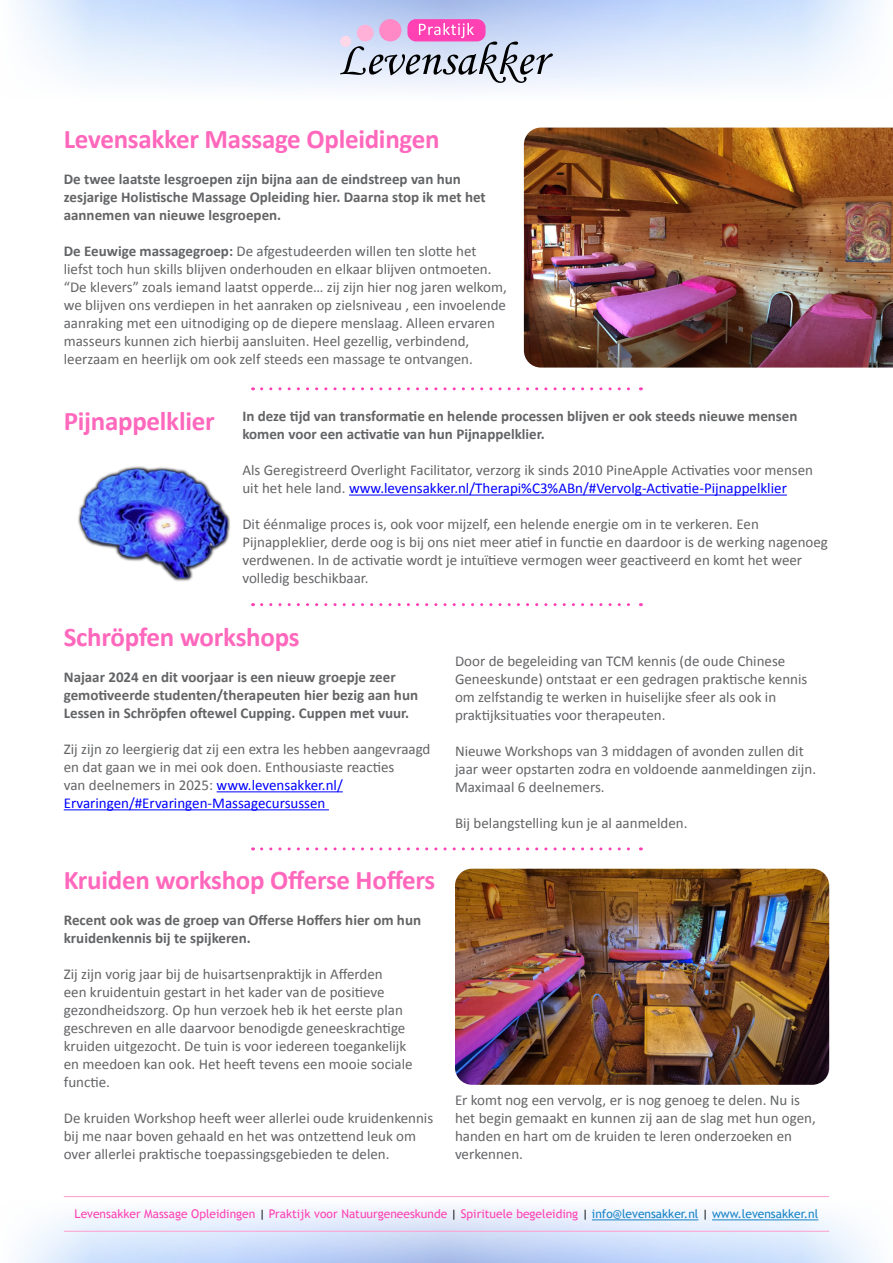
<style>
.page{position:relative;width:893px;height:1263px;background:#fff}
.page>*{position:absolute;margin:0;border:0;box-sizing:border-box;transform-origin:0 0}
.t1{font:700 27px "Calibri";letter-spacing:-.01em;color:#ff68bc}
.t2{font:15px/18px "Calibri";color:#636466}
.t3{font:700 15px/18px "Calibri";color:#636466}
.t4{font:12px "Trebuchet MS";color:#ff41b4}
.s1{font-weight:700}
.s2{color:#00f}
.s3{color:#000}
.s4{color:#1783c6}
</style>
<div class="page">
<hr style="left:64px;top:1196px;width:765px;height:1px;background:#ff9dce">
<hr style="left:64px;top:1231px;width:765px;height:1px;background:#ff9dce">
<hr style="left:592px;top:1219px;width:106px;height:1px;background:#1783c6">
<hr style="left:712px;top:1219px;width:106px;height:1px;background:#1783c6">
<div style="left:379px;top:19px;width:22px;height:22px;background:#ff88c6;border-radius:50%"></div>
<div style="left:407px;top:19px;width:79px;height:22px;background:#ff41b4;border-radius:9px"></div>
<svg style="left:340px;top:23px;width:213px;height:60px;background:#c4b4d0"></svg>
<img style="left:524px;top:128px;width:369px;height:240px">
<svg style="left:262px;top:387px;width:379px;height:3px"></svg>
<svg style="left:262px;top:603px;width:379px;height:3px"></svg>
<svg style="left:262px;top:847px;width:379px;height:3px"></svg>
<hr style="left:349px;top:495px;width:438px;height:1px;background:#00f">
<img style="left:78px;top:466px;width:152px;height:115px">
<hr style="left:217px;top:791px;width:126px;height:1px;background:#00f">
<hr style="left:64px;top:809px;width:265px;height:1px;background:#00f">
<img style="left:455px;top:869px;width:374px;height:216px">
<h1 class="t1" style="left:64px;top:122px;width:377px">Levensakker Massage Opleidingen</h1>
<p class="t3" style="left:64px;top:170px;width:424px">De twee laatste lesgroepen zijn bijna aan de eindstreep van hun zesjarige Holistische Massage Opleiding hier. Daarna stop ik met het aannemen van nieuwe lesgroepen.</p>
<p class="t2" style="left:64px;top:242px;width:445px"><span class="s1">De Eeuwige massagegroep:</span> De afgestudeerden willen ten slotte het liefst toch hun skills blijven onderhouden en elkaar blijven ontmoeten. “De klevers” zoals iemand laatst opperde… zij zijn hier nog jaren welkom, we blijven ons verdiepen in het aanraken op zielsniveau , een invoelende aanraking met een uitnodiging op de diepere menslaag. Alleen ervaren masseurs kunnen zich hierbij aansluiten. Heel gezellig, verbindend, leerzaam en heerlijk om ook zelf steeds een massage te ontvangen.</p>
<h1 class="t1" style="left:64px;top:404px;width:152px">Pijnappelklier</h1>
<p class="t3" style="left:242px;top:407px;width:557px">In deze tijd van transformatie en helende processen blijven er ook steeds nieuwe mensen komen voor een activatie van hun Pijnappelklier.</p>
<p class="t2" style="left:242px;top:461px;width:572px">Als Geregistreerd Overlight Facilitator, verzorg ik sinds 2010 PineApple Activaties voor mensen uit het hele land. <span class="s2">www.levensakker.nl/Therapi%C3%ABn/#Vervolg-Activatie-Pijnappelklier</span></p>
<p class="t2" style="left:242px;top:515px;width:587px">Dit éénmalige proces is, ook voor mijzelf, een helende energie om in te verkeren. Een Pijnappleklier, derde oog is bij ons niet meer atief in functie en daardoor is de werking nagenoeg verdwenen. In de activatie wordt je intuïtieve vermogen weer geactiveerd en komt het weer volledig beschikbaar.</p>
<h1 class="t1" style="left:64px;top:620px;width:237px">Schröpfen workshops</h1>
<p class="t3" style="left:64px;top:668px;width:356px">Najaar 2024 en dit voorjaar is een nieuw groepje zeer gemotiveerde studenten/therapeuten hier bezig aan hun<br>Lessen in Schröpfen oftewel Cupping. Cuppen met vuur.</p>
<p class="t2" style="left:64px;top:740px;width:368px">Zij zijn zo leergierig dat zij een extra les hebben aangevraagd en dat gaan we in mei ook doen. Enthousiaste reacties<br>van deelnemers in 2025: <span class="s2">www.levensakker.nl/ Ervaringen/#Ervaringen-Massagecursussen</span></p>
<h1 class="t1" style="left:64px;top:863px;width:373px">Kruiden workshop Offerse Hoffers</h1>
<p class="t3" style="left:64px;top:911px;width:359px">Recent ook was de groep van Offerse Hoffers hier om hun kruidenkennis bij te spijkeren.</p>
<p class="t2" style="left:64px;top:965px;width:350px">Zij zijn vorig jaar bij de huisartsenpraktijk in Afferden<br>een kruidentuin gestart in het kader van de positieve gezondheidszorg. Op hun verzoek heb ik het eerste plan geschreven en alle daarvoor benodigde geneeskrachtige kruiden uitgezocht. De tuin is voor iedereen toegankelijk en meedoen kan ook. Het heeft tevens een mooie sociale functie.</p>
<p class="t2" style="left:64px;top:1109px;width:371px">De kruiden Workshop heeft weer allerlei oude kruidenkennis bij me naar boven gehaald en het was ontzettend leuk om over allerlei praktische toepassingsgebieden te delen.</p>
<p class="t2" style="left:455px;top:652px;width:354px">Door de begeleiding van TCM kennis (de oude Chinese Geneeskunde) ontstaat er een gedragen praktische kennis om zelfstandig te werken in huiselijke sfeer als ook in praktijksituaties voor therapeuten.</p>
<p class="t2" style="left:455px;top:742px;width:363px">Nieuwe Workshops van 3 middagen of avonden zullen dit jaar weer opstarten zodra en voldoende aanmeldingen zijn.<br>Maximaal 6 deelnemers.</p>
<p class="t2" style="left:455px;top:814px;width:234px">Bij belangstelling kun je al aanmelden.</p>
<p class="t2" style="left:455px;top:1091px;width:362px">Er komt nog een vervolg, er is nog genoeg te delen. Nu is het begin gemaakt en kunnen zij aan de slag met hun ogen, handen en hart om de kruiden te leren onderzoeken en verkennen.</p>
<p class="t4" style="left:75px;top:1207px;width:745px">Levensakker Massage Opleidingen <span class="s3">|</span> Praktijk voor Natuurgeneeskunde <span class="s3">|</span> Spirituele begeleiding <span class="s3">|</span> <span class="s4">info@levensakker.nl</span> <span class="s3">|</span> <span class="s4">www.levensakker.nl</span></p>
</div>
